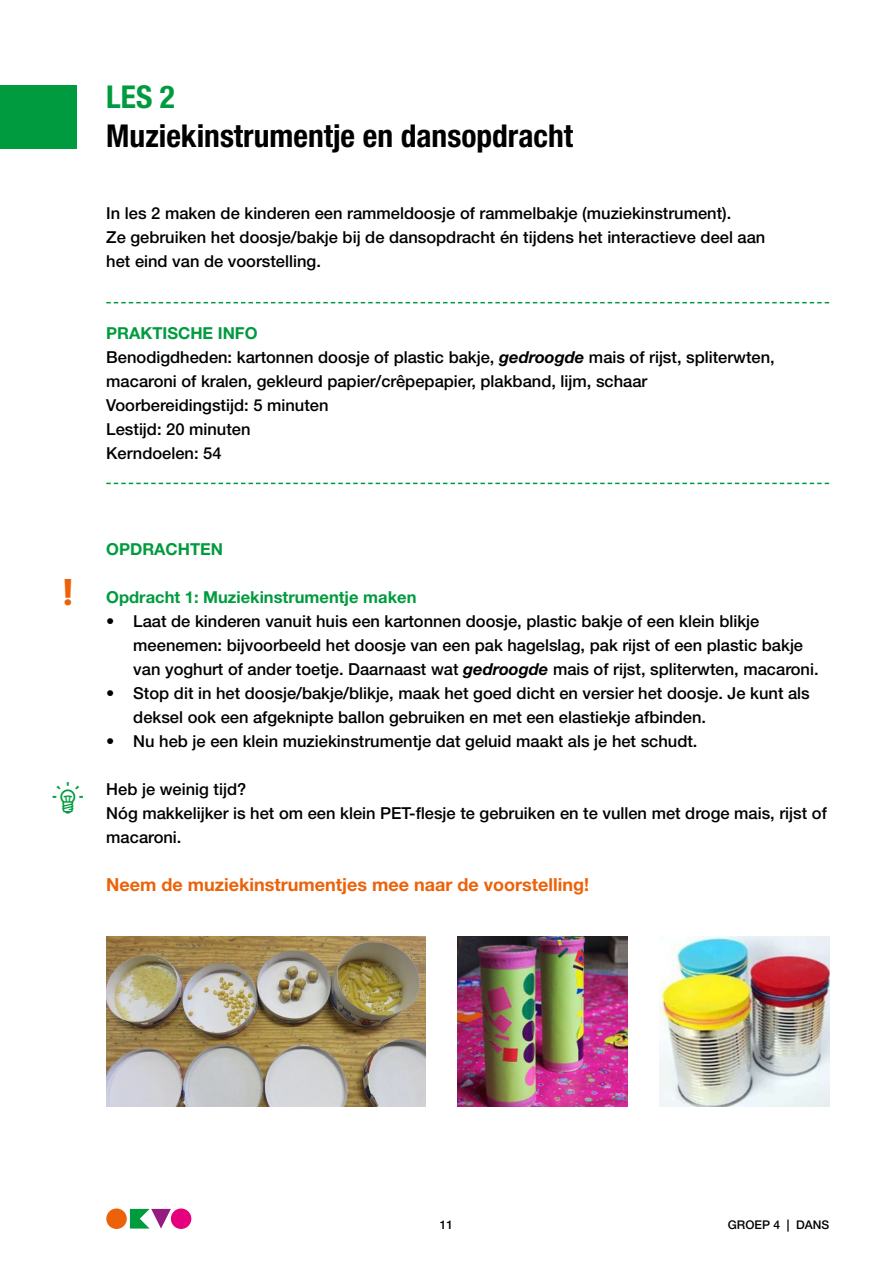
<style>
.page{position:relative;width:893px;height:1263px;background:#fff}
.page>*{position:absolute;margin:0;border:0;box-sizing:border-box;transform-origin:0 0}
.t1{font:800 36px "The Mix";color:#eb6209}
.t2{font:700 condensed 31.5px "Helvetica Neue LT Std";color:#000}
.t3{font:700 condensed 31.5px "Helvetica Neue LT Std";color:#009b3e}
.t4{font:700 18px "Helvetica Neue LT Std";color:#eb6209}
.t5{font:500 16.5px/24px "Helvetica Neue LT Std";color:#000}
.t6{font:700 16.5px "Helvetica Neue LT Std";color:#009b3e}
.t7{font:500 12px "Helvetica Neue LT Std";color:#000}
.s1{font-weight:700;color:#009b3e}
.s2{font-weight:700;font-style:italic}
</style>
<div class="page">
<svg style="left:130px;top:1209px;width:41px;height:19px"></svg>
<div style="left:171px;top:1208px;width:20px;height:21px;background:#e6007d;border-radius:50%"></div>
<div style="left:106px;top:1208px;width:21px;height:21px;background:#eb6209;border-radius:50%"></div>
<svg style="left:106px;top:483px;width:723px;height:1px"></svg>
<div style="left:0;top:85px;width:77px;height:64px;background:#009b3e"></div>
<svg style="left:106px;top:302px;width:723px;height:1px"></svg>
<img style="left:457px;top:936px;width:170px;height:170px">
<img style="left:106px;top:936px;width:319px;height:170px">
<img style="left:659px;top:936px;width:170px;height:170px">
<h1 class="t1" style="left:63px;top:572px;width:13px">!</h1>
<h2 class="t3" style="left:106px;top:77px;width:70px">LES 2</h2>
<h2 class="t2" style="left:106px;top:116px;width:468px">Muziekinstrumentje en dansopdracht</h2>
<p class="t5" style="left:106px;top:200px;width:661px">In les 2 maken de kinderen een rammeldoosje of rammelbakje (muziekinstrument).<br>Ze gebruiken het doosje/bakje bij de dansopdracht én tijdens het interactieve deel aan het eind van de voorstelling.</p>
<p class="t5" style="left:106px;top:321px;width:670px"><span class="s1">PRAKTISCHE INFO<br></span>Benodigdheden: kartonnen doosje of plastic bakje, <span class="s2">gedroogde</span> mais of rijst, spliterwten, macaroni of kralen, gekleurd papier/crêpepapier, plakband, lijm, schaar Voorbereidingstijd: 5 minuten<br>Lestijd: 20 minuten<br>Kerndoelen: 54</p>
<p class="t6" style="left:106px;top:538px;width:118px">OPDRACHTEN</p>
<p class="t6" style="left:106px;top:586px;width:312px">Opdracht 1: Muziekinstrumentje maken</p>
<p class="t5" style="left:133px;top:609px;width:687px;text-indent:-27px">• Laat de kinderen vanuit huis een kartonnen doosje, plastic bakje of een klein blikje meenemen: bijvoorbeeld het doosje van een pak hagelslag, pak rijst of een plastic bakje van yoghurt of ander toetje. Daarnaast wat <span class="s2">gedroogde</span> mais of rijst, spliterwten, macaroni.</p>
<p class="t5" style="left:133px;top:681px;width:678px;text-indent:-27px">• Stop dit in het doosje/bakje/blikje, maak het goed dicht en versier het doosje. Je kunt als deksel ook een afgeknipte ballon gebruiken en met een elastiekje afbinden.</p>
<p class="t5" style="left:106px;top:729px;width:593px">• Nu heb je een klein muziekinstrumentje dat geluid maakt als je het schudt.</p>
<p class="t5" style="left:106px;top:777px;width:722px">Heb je weinig tijd?<br>Nóg makkelijker is het om een klein PET-flesje te gebruiken en te vullen met droge mais, rijst of macaroni.</p>
<p class="t4" style="left:106px;top:873px;width:484px">Neem de muziekinstrumentjes mee naar de voorstelling!</p>
<p class="t7" style="left:440px;top:1217px;width:15px">11</p>
<p class="t7" style="left:728px;top:1217px;width:103px">GROEP 4 | DANS</p>
</div>
